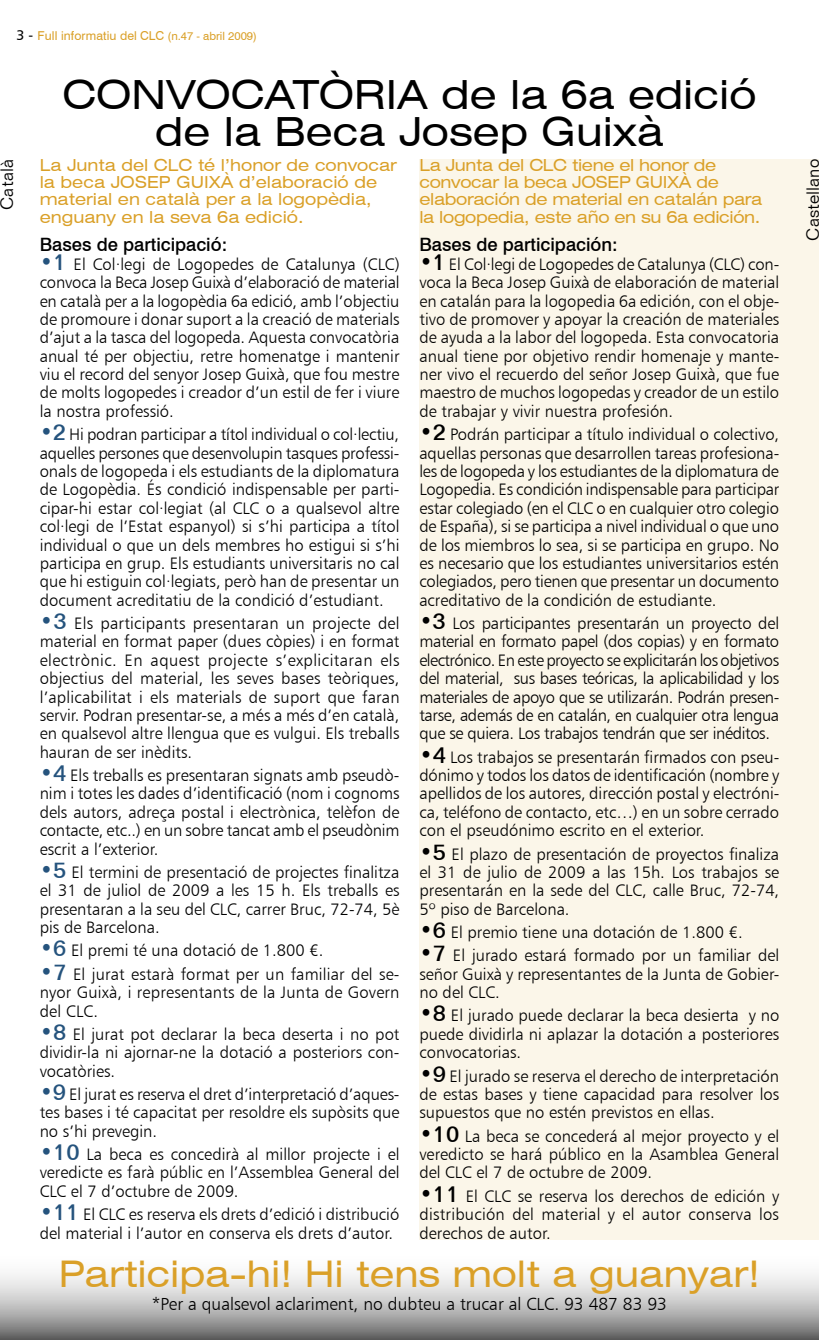
<style>
.page{position:relative;width:819px;height:1340px;background:#fff}
.page>*{position:absolute;margin:0;border:0;box-sizing:border-box;transform-origin:0 0}
.t1{font:expanded 40.25px/36.8px "Swiss 721 BT";color:#000;text-align:center}
.t2{font:expanded 36.75px "Swiss 721 BT";color:#daa028}
.t3{font:500 18.38px "Swiss 721 BT";color:#000}
.t4{font:17.5px "Humanist 777 BT Light B";color:#000}
.t5{font:300 17.5px "Folio BT";color:#000}
.t6{font:16.62px/18.4px "Humanist 777 BT Light B";color:#000;text-align:justify}
.t7{font:expanded 16.62px/16.6px "Swiss 721 BT";letter-spacing:-.02em;color:#daa028}
.t8{font:expanded 16.62px/16.6px "Swiss 721 BT";color:#daa028}
.t9{font:12.25px "Swiss 721 BT";letter-spacing:.01em;color:#daa028}
.s1{font-family:"Humanist 777 BT Roman B";font-size:14px;color:#000}
.s2{font-size:11.38px}
.s3{font-family:"Folio BT";font-weight:500;font-size:22.75px;color:#25537d}
.s4{font-family:"Folio BT";font-weight:500;font-size:22.75px}
</style>
<div class="page">
<svg style="left:0;top:1274px;width:819px;height:65px;background:#b8b8b8"></svg>
<div style="left:419px;top:159px;width:400px;height:1080px;background:#fbf6e9"></div>
<p class="t9" style="left:17px;top:29px;width:242px"><span class="s1">3 -</span> Full informatiu del CLC <span class="s2">(n.47 - abril 2009)</span></p>
<h1 class="t1" style="left:62px;top:76px;width:695px">CONVOCATÒRIA de la 6a edició de la Beca Josep Guixà</h1>
<p class="t8" style="left:40px;top:157px;width:358px">La Junta del CLC té l’honor de convocar la beca JOSEP GUIXÀ d’elaboració de material en català per a la logopèdia,</p>
<p class="t8" style="left:40px;top:209px;width:265px">enguany en la seva 6a edició.</p>
<p class="t3" style="left:40px;top:234px;width:189px">Bases de participació:</p>
<p class="t6" style="left:40px;top:254px;width:361px"><span class="s3">•1</span> El Col·legi de Logopedes de Catalunya (CLC) convoca la Beca Josep Guixà d’elaboració de material en català per a la logopèdia 6a edició, amb l’objectiu de promoure i donar suport a la creació de materials d’ajut a la tasca del logopeda. Aquesta convocatòria anual té per objectiu, retre homenatge i mantenir viu el record del senyor Josep Guixà, que fou mestre de molts logopedes i creador d’un estil de fer i viure la nostra professió.</p>
<p class="t6" style="left:40px;top:425px;width:361px"><span class="s3">•2</span> Hi podran participar a títol individual o col·lectiu, aquelles persones que desenvolupin tasques professi&shy;onals de logopeda i els estudiants de la diplomatura de Logopèdia. És condició indispensable per parti&shy;cipar-hi estar col·legiat (al CLC o a qualsevol altre col·legi de l’Estat espanyol) si s’hi participa a títol individual o que un dels membres ho estigui si s’hi participa en grup. Els estudiants universitaris no cal que hi estiguin col·legiats, però han de presentar un document acreditatiu de la condició d’estudiant.</p>
<p class="t6" style="left:40px;top:613px;width:361px"><span class="s3">•3</span> Els participants presentaran un projecte del material en format paper (dues còpies) i en format electrònic. En aquest projecte s’explicitaran els objectius del material, les seves bases teòriques, l’aplicabilitat i els materials de suport que faran servir. Podran presentar-se, a més a més d’en català, en qualsevol altre llengua que es vulgui. Els treballs hauran de ser inèdits.</p>
<p class="t6" style="left:40px;top:765px;width:361px"><span class="s3">•4</span> Els treballs es presentaran signats amb pseudò&shy;nim i totes les dades d’identificació (nom i cognoms dels autors, adreça postal i electrònica, telèfon de contacte, etc..) en un sobre tancat amb el pseudònim escrit a l’exterior.</p>
<p class="t6" style="left:40px;top:862px;width:361px"><span class="s3">•5</span> El termini de presentació de projectes finalitza el 31 de juliol de 2009 a les 15 h. Els treballs es presentaran a la seu del CLC, carrer Bruc, 72-74, 5è pis de Barcelona.</p>
<p class="t6" style="left:40px;top:941px;width:285px"><span class="s3">•6</span> El premi té una dotació de 1.800 €.</p>
<p class="t6" style="left:40px;top:964px;width:361px"><span class="s3">•7</span> El jurat estarà format per un familiar del se&shy;nyor Guixà, i representants de la Junta de Govern del CLC.</p>
<p class="t6" style="left:40px;top:1024px;width:361px"><span class="s3">•8</span> El jurat pot declarar la beca deserta i no pot dividir-la ni ajornar-ne la dotació a posteriors con&shy;vocatòries.</p>
<p class="t6" style="left:40px;top:1084px;width:361px"><span class="s3">•9</span> El jurat es reserva el dret d’interpretació d’aques&shy;tes bases i té capacitat per resoldre els supòsits que no s’hi prevegin.</p>
<p class="t6" style="left:40px;top:1144px;width:361px"><span class="s3">•10</span> La beca es concedirà al millor projecte i el veredicte es farà públic en l’Assemblea General del CLC el 7 d’octubre de 2009.</p>
<p class="t6" style="left:40px;top:1204px;width:361px"><span class="s3">•11</span> El CLC es reserva els drets d’edició i distribució del material i l’autor en conserva els drets d’autor.</p>
<p class="t7" style="left:419px;top:157px;width:344px">La Junta del CLC tiene el honor de convocar la beca JOSEP GUIXÀ de elaboración de material en catalán para</p>
<p class="t7" style="left:419px;top:209px;width:342px">la logopedia, este año en su 6a edición.</p>
<p class="t3" style="left:419px;top:234px;width:200px">Bases de participación:</p>
<p class="t6" style="left:419px;top:254px;width:361px"><span class="s4">•1</span> El Col·legi de Logopedes de Catalunya (CLC) con&shy;voca la Beca Josep Guixà de elaboración de material en catalán para la logopedia 6a edición, con el obje&shy;tivo de promover y apoyar la creación de materiales de ayuda a la labor del logopeda. Esta convocatoria anual tiene por objetivo rendir homenaje y mante&shy;ner vivo el recuerdo del señor Josep Guixà, que fue maestro de muchos logopedas y creador de un estilo de trabajar y vivir nuestra profesión.</p>
<p class="t6" style="left:419px;top:425px;width:361px"><span class="s4">•2</span> Podrán participar a título individual o colectivo, aquellas personas que desarrollen tareas profesiona&shy;les de logopeda y los estudiantes de la diplomatura de Logopedia. Es condición indispensable para participar estar colegiado (en el CLC o en cualquier otro colegio de España), si se participa a nivel individual o que uno de los miembros lo sea, si se participa en grupo. No es necesario que los estudiantes universitarios estén colegiados, pero tienen que presentar un documento acreditativo de la condición de estudiante.</p>
<p class="t6" style="left:419px;top:613px;width:361px"><span class="s4">•3</span> Los participantes presentarán un proyecto del material en formato papel (dos copias) y en formato electrónico. En este proyecto se explicitarán los objetivos del material, sus bases teóricas, la aplicabilidad y los materiales de apoyo que se utilizarán. Podrán presen&shy;tarse, además de en catalán, en cualquier otra lengua que se quiera. Los trabajos tendrán que ser inéditos.</p>
<p class="t6" style="left:419px;top:747px;width:361px"><span class="s4">•4</span> Los trabajos se presentarán firmados con pseu&shy;dónimo y todos los datos de identificación (nombre y apellidos de los autores, dirección postal y electróni&shy;ca, teléfono de contacto, etc…) en un sobre cerrado con el pseudónimo escrito en el exterior.</p>
<p class="t6" style="left:419px;top:844px;width:361px"><span class="s4">•5</span> El plazo de presentación de proyectos finaliza el 31 de julio de 2009 a las 15h. Los trabajos se presentarán en la sede del CLC, calle Bruc, 72-74, 5º piso de Barcelona.</p>
<p class="t6" style="left:419px;top:922px;width:325px"><span class="s4">•6</span> El premio tiene una dotación de 1.800 €.</p>
<p class="t6" style="left:419px;top:946px;width:361px"><span class="s4">•7</span> El jurado estará formado por un familiar del señor Guixà y representantes de la Junta de Gobier&shy;no del CLC.</p>
<p class="t6" style="left:419px;top:1006px;width:361px"><span class="s4">•8</span> El jurado puede declarar la beca desierta y no puede dividirla ni aplazar la dotación a posteriores convocatorias.</p>
<p class="t6" style="left:419px;top:1066px;width:361px"><span class="s4">•9</span> El jurado se reserva el derecho de interpretación de estas bases y tiene capacidad para resolver los supuestos que no estén previstos en ellas.</p>
<p class="t6" style="left:419px;top:1126px;width:361px"><span class="s4">•10</span> La beca se concederá al mejor proyecto y el veredicto se hará público en la Asamblea General del CLC el 7 de octubre de 2009.</p>
<p class="t6" style="left:419px;top:1186px;width:361px"><span class="s4">•11</span> El CLC se reserva los derechos de edición y distribución del material y el autor conserva los derechos de autor.</p>
<p class="t5" style="left:-4px;top:210px;width:52px;rotate:-90deg">Català</p>
<p class="t5" style="left:802px;top:240px;width:83px;rotate:-90deg">Castellano</p>
<h2 class="t2" style="left:59px;top:1251px;width:702px">Participa-hi! Hi tens molt a guanyar!</h2>
<p class="t4" style="left:152px;top:1293px;width:516px">*Per a qualsevol aclariment, no dubteu a trucar al CLC. 93 487 83 93</p>
</div>
